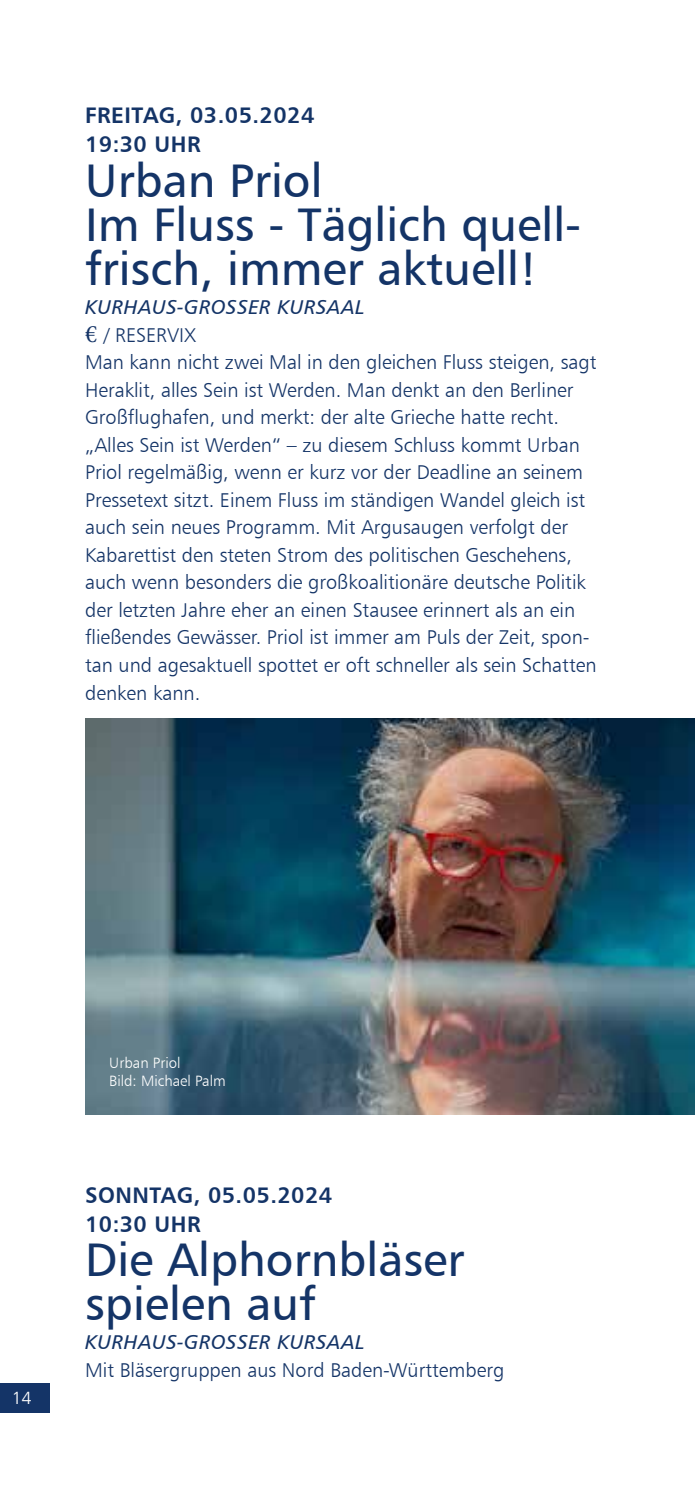
<style>
.page{position:relative;width:695px;height:1489px;background:#fff}
.page>*{position:absolute;margin:0;border:0;box-sizing:border-box;transform-origin:0 0}
.t1{font:47.25px/44.2px "Humanist 777 BT Roman B";color:#143467}
.t2{font:22.5px/29px "Humanist 777 BT Bold B";letter-spacing:.02em;color:#143467}
.t3{font:20px/27.5px "Humanist 777 BT Light B";color:#143467}
.t4{font:20px "Humanist 777 BT Italic B";letter-spacing:.02em;color:#143467}
.t5{font:300 17.5px "Frutiger LT Std";color:#fff}
.t6{font:15px/18px "Humanist 777 BT Light B";color:#fff}
.s1{font-family:"Minion Pro";font-size:25px}
</style>
<div class="page">
<div style="left:0;top:1382px;width:49px;height:30px;background:#143467"></div>
<img style="left:85px;top:719px;width:609px;height:395px">
<p class="t2" style="left:85px;top:101px;width:231px">FREITAG, 03.05.2024<br>19:30 UHR</p>
<h1 class="t1" style="left:85px;top:157px;width:497px">Urban Priol<br>Im Fluss - Täglich quell&shy;frisch, immer aktuell!</h1>
<p class="t4" style="left:85px;top:295px;width:281px">KURHAUS-GROSSER KURSAAL</p>
<p class="t3" style="left:85px;top:321px;width:513px"><span class="s1">€</span> / RESERVIX<br>Man kann nicht zwei Mal in den gleichen Fluss steigen, sagt Heraklit, alles Sein ist Werden. Man denkt an den Berliner Großflughafen, und merkt: der alte Grieche hatte recht. „Alles Sein ist Werden“ – zu diesem Schluss kommt Urban Priol regelmäßig, wenn er kurz vor der Deadline an seinem Pressetext sitzt. Einem Fluss im ständigen Wandel gleich ist auch sein neues Programm. Mit Argusaugen verfolgt der Kabarettist den steten Strom des politischen Geschehens, auch wenn besonders die großkoalitionäre deutsche Politik der letzten Jahre eher an einen Stausee erinnert als an ein fließendes Gewässer. Priol ist immer am Puls der Zeit, spon&shy;tan und agesaktuell spottet er oft schneller als sein Schatten denken kann.</p>
<p class="t5" style="left:12px;top:1387px;width:21px">14</p>
<p class="t6" style="left:109px;top:1053px;width:118px">Urban Priol<br>Bild: Michael Palm</p>
<p class="t2" style="left:85px;top:1179px;width:248px">SONNTAG, 05.05.2024<br>10:30 UHR</p>
<h1 class="t1" style="left:85px;top:1236px;width:381px">Die Alphornbläser spielen auf</h1>
<p class="t4" style="left:85px;top:1329px;width:281px">KURHAUS-GROSSER KURSAAL</p>
<p class="t3" style="left:85px;top:1355px;width:420px">Mit Bläsergruppen aus Nord Baden-Württemberg</p>
</div>
